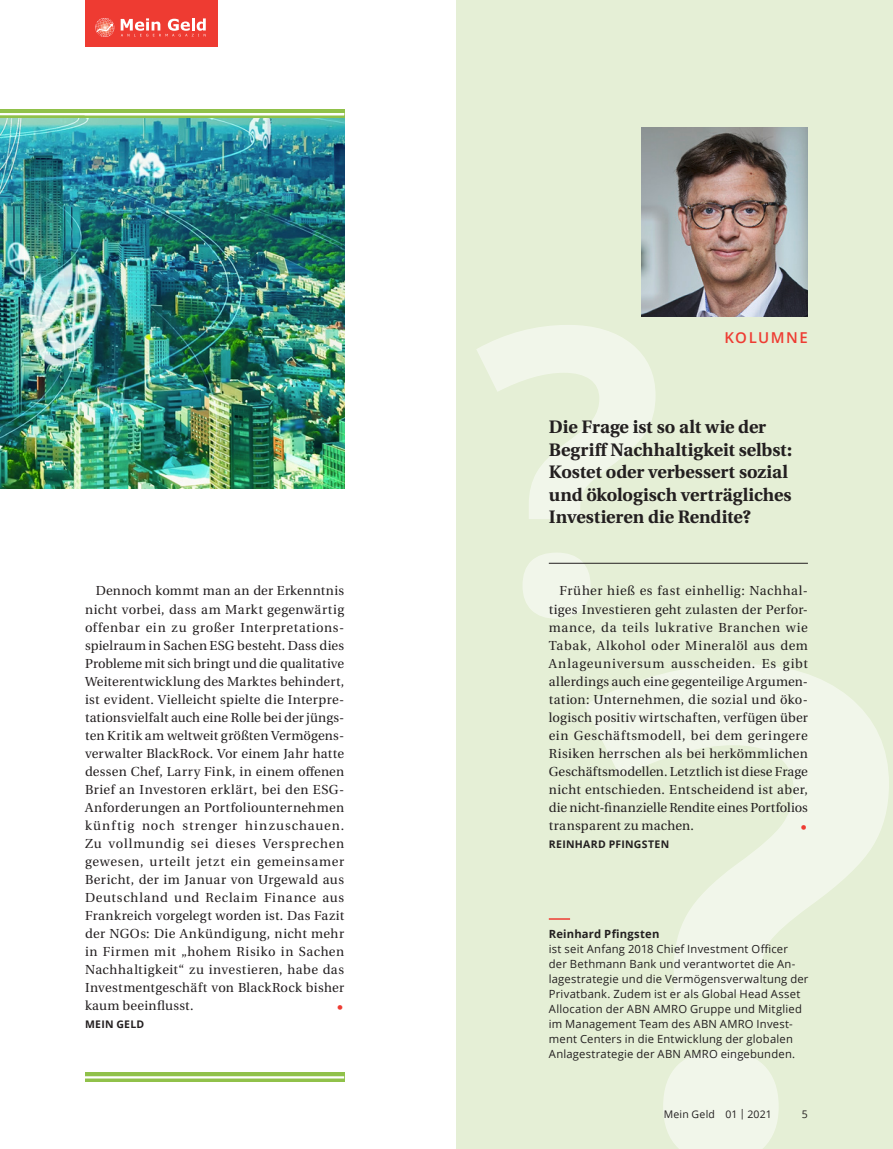
<style>
.page{position:relative;width:893px;height:1149px;background:#fff}
.page>*{position:absolute;margin:0;border:0;box-sizing:border-box;transform-origin:0 0}
.t1{font:700 676.2px "Open Sans";color:#fff}
.t2{font:700 398.25px "Open Sans";color:#fff}
.t3{font:700 18px/22.5px "Heuristica";letter-spacing:-.005em;color:#231f20}
.t4{font:600 15px "Open Sans";letter-spacing:.105em;color:#ee3b32}
.t5{font:13.05px/18px "Heuristica";letter-spacing:.025em;color:#231f20;text-align:justify}
.t6{font:700 13.05px "Heuristica";color:#ee3b32}
.t7{font:11.25px/15px "Open Sans";letter-spacing:.02em;color:#231f20}
.t8{font:700 11.25px "Open Sans";letter-spacing:.02em;color:#231f20}
.t9{font:700 10.5px "Open Sans";letter-spacing:.03em;color:#231f20}
.t10{font:10.5px "Open Sans";letter-spacing:.02em;color:#231f20}
</style>
<div class="page">
<svg style="left:85px;top:1072px;width:259px;height:9px;background:#99c659"></svg>
<hr style="left:85px;top:1075px;width:259px;height:3px;background:#fff">
<svg style="left:0;top:110px;width:344px;height:9px;background:#94c665"></svg>
<hr style="left:0;top:113px;width:344px;height:2px;background:#fff">
<img style="left:0;top:119px;width:344px;height:369px">
<div style="left:456px;top:0;width:437px;height:1148px;background:#e5efd6"></div>
<div style="left:85px;top:0;width:132px;height:47px;background:#ee3b32"></div>
<svg style="left:95px;top:18px;width:111px;height:19px"></svg>
<img style="left:642px;top:128px;width:166px;height:188px">
<hr style="left:549px;top:917px;width:21px;height:2px;background:#ee3b32">
<hr style="left:549px;top:562px;width:259px;height:1px;background:#231f20">
<p class="t5" style="left:85px;top:582px;width:261px;text-align:left;text-indent:11px">Dennoch kommt man an der Erkenntnis nicht vorbei, dass am Markt gegenwärtig offenbar ein zu großer Interpretations&shy;spielraum in Sachen ESG besteht. Dass dies Probleme mit sich bringt und die qualitative Weiterentwicklung des Marktes behindert, ist evident. Vielleicht spielte die Interpre&shy;tationsvielfalt auch eine Rolle bei der jüngs&shy;ten Kritik am weltweit größten Vermögens&shy;verwalter BlackRock. Vor einem Jahr hatte dessen Chef, Larry Fink, in einem offenen Brief an Investoren erklärt, bei den ESG-Anforderungen an Portfoliounternehmen künftig noch strenger hinzuschauen.<br>Zu vollmundig sei dieses Versprechen gewesen, urteilt jetzt ein gemeinsamer Bericht, der im Januar von Urgewald aus Deutschland und Reclaim Finance aus Frankreich vorgelegt worden ist. Das Fazit der NGOs: Die Ankündigung, nicht mehr in Firmen mit „hohem Risiko in Sachen Nachhaltigkeit“ zu investieren, habe das Investmentgeschäft von BlackRock bisher kaum beeinflusst.</p>
<p class="t6" style="left:337px;top:996px;width:7px">•</p>
<p class="t9" style="left:85px;top:1016px;width:61px">MEIN GELD</p>
<h2 class="t2" style="left:475px;top:187px;width:191px">?</h2>
<p class="t4" style="left:724px;top:327px;width:85px">KOLUMNE</p>
<h3 class="t3" style="left:549px;top:415px;width:245px">Die Frage ist so alt wie der<br>Begriff Nachhaltigkeit selbst:<br>Kostet oder verbessert sozial und ökologisch verträgliches<br>Investieren die Rendite?</h3>
<p class="t5" style="left:549px;top:582px;width:261px;text-indent:11px">Früher hieß es fast einhellig: Nachhal&shy;tiges Investieren geht zulasten der Perfor&shy;mance, da teils lukrative Branchen wie Tabak, Alkohol oder Mineralöl aus dem Anlageuniversum ausscheiden. Es gibt allerdings auch eine gegenteilige Argumen&shy;tation: Unternehmen, die sozial und öko&shy;logisch positiv wirtschaften, verfügen über ein Geschäftsmodell, bei dem geringere Risiken herrschen als bei herkömmlichen Geschäftsmodellen. Letztlich ist diese Frage nicht entschieden. Entscheidend ist aber, die nicht-finanzielle Rendite eines Portfolios transparent zu machen.</p>
<h1 class="t1" style="left:583px;top:430px;width:324px">?</h1>
<p class="t6" style="left:801px;top:816px;width:7px">•</p>
<p class="t9" style="left:549px;top:836px;width:122px">REINHARD PFINGSTEN</p>
<p class="t8" style="left:549px;top:925px;width:112px">Reinhard Pfingsten</p>
<p class="t7" style="left:549px;top:940px;width:261px">ist seit Anfang 2018 Chief Investment Officer der Bethmann Bank und verantwortet die An&shy;lagestrategie und die Vermögensverwaltung der Privatbank. Zudem ist er als Global Head Asset Allocation der ABN AMRO Gruppe und Mitglied im Management Team des ABN AMRO Invest&shy;ment Centers in die Entwicklung der globalen Anlagestrategie der ABN AMRO eingebunden.</p>
<p class="t10" style="left:664px;top:1106px;width:109px">Mein Geld 01 | 2021</p>
<p class="t10" style="left:802px;top:1106px;width:8px">5</p>
</div>
